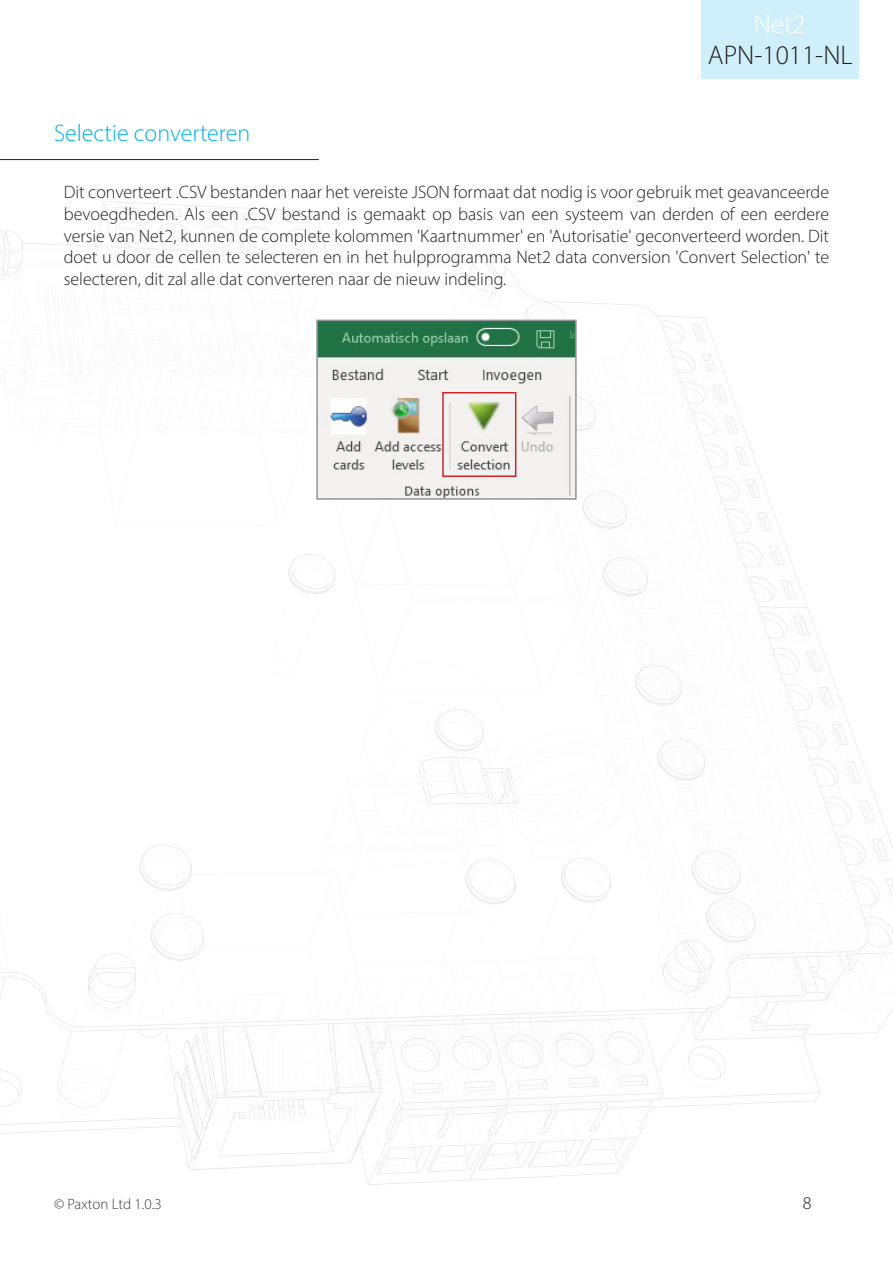
<style>
.page{position:relative;width:893px;height:1263px;background:#fff}
.page>*{position:absolute;margin:0;border:0;box-sizing:border-box;transform-origin:0 0}
.t1{font:300 27px "Myriad Pro";color:#231f20}
.t2{font:300 27px "Myriad Pro";color:#fff}
.Section_title{font:300 24px "Myriad Pro";color:#00aeef}
.Text{font:300 18px/21.6px "Myriad Pro";color:#231f20;text-align:justify}
.t3{font:300 15px "Myriad Pro";letter-spacing:-.005em;color:#3e3e3f}
</style>
<div class="page">
<img style="left:0;top:160px;width:893px;height:1025px">
<div style="left:702px;top:0;width:157px;height:79px;background:#cfeffb"></div>
<hr style="left:0;top:159px;width:319px;height:1px;background:#231f20">
<img style="left:319px;top:323px;width:255px;height:174px">
<div style="left:316px;top:320px;width:261px;height:180px;border:2px solid #919295"></div>
<div style="left:442px;top:392px;width:74px;height:85px;border:2px solid #d1232a"></div>
<h1 class="t2" style="left:754px;top:8px;width:53px">Net2</h1>
<p class="Section_title" style="left:54px;top:119px;width:198px">Selectie converteren</p>
<h1 class="t1" style="left:708px;top:39px;width:146px">APN-1011-NL</h1>
<p class="Text" style="left:64px;top:181px;width:767px">Dit converteert .CSV bestanden naar het vereiste JSON formaat dat nodig is voor gebruik met geavanceerde bevoegdheden. Als een .CSV bestand is gemaakt op basis van een systeem van derden of een eerdere versie van Net2, kunnen de complete kolommen 'Kaartnummer' en 'Autorisatie' geconverteerd worden. Dit doet u door de cellen te selecteren en in het hulpprogramma Net2 data conversion 'Convert Selection' te selecteren, dit zal alle dat converteren naar de nieuw indeling.</p>
<p class="t3" style="left:54px;top:1195px;width:109px">© Paxton Ltd 1.0.3</p>
<p class="Text" style="left:803px;top:1192px;width:10px">8</p>
</div>
